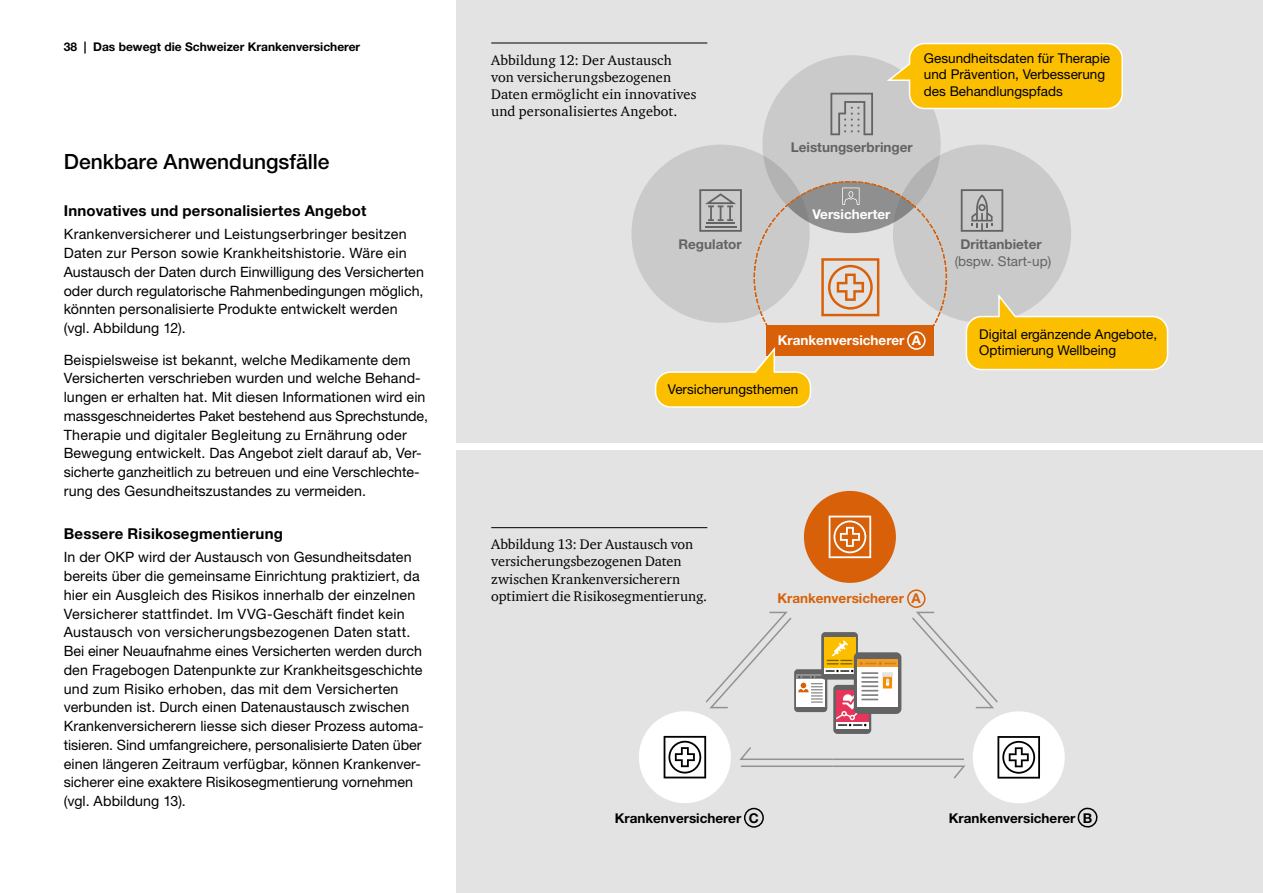
<style>
.page{position:relative;width:1263px;height:893px;background:#fff}
.page>*{position:absolute;margin:0;border:0;box-sizing:border-box;transform-origin:0 0}
.t1{font:500 21px "Helvetica Neue LT Std";color:#000}
.t2{font:700 15px "Helvetica Neue LT Std";letter-spacing:.015em;color:#000}
.t3{font:14.25px/18.8px "Helvetica Neue LT Std";letter-spacing:.005em;color:#000}
.t4{font:14.25px/17.1px "ITC Charter Com";color:#000}
.t5{font:13.5px/16.2px "Helvetica Neue LT Std";color:#000}
.t6{font:700 13.5px "Helvetica Neue LT Std";color:#646363}
.t7{font:700 13.5px "Helvetica Neue LT Std";color:#000}
.t8{font:700 13.5px "Helvetica Neue LT Std";color:#fff}
.t9{font:700 13.5px "Helvetica Neue LT Std";color:#d76009}
.t10{font:13.5px "Helvetica Neue LT Std";color:#646363}
.t11{font:700 12px "Helvetica Neue LT Std";color:#000}
</style>
<div class="page">
<div style="left:456px;top:0;width:807px;height:442px;background:#e3e3e3"></div>
<div style="left:456px;top:451px;width:807px;height:442px;background:#e3e3e3"></div>
<hr style="left:491px;top:43px;width:216px;height:1px;background:#000">
<hr style="left:491px;top:527px;width:216px;height:1px;background:#000">
<div style="left:631px;top:145px;width:179px;height:178px;background:#cacaca;border-radius:50%"></div>
<div style="left:893px;top:145px;width:178px;height:178px;background:#cacaca;border-radius:50%"></div>
<div style="left:762px;top:55px;width:179px;height:178px;background:#cacaca;border-radius:50%"></div>
<svg style="left:699px;top:189px;width:43px;height:43px"></svg>
<hr style="left:705px;top:226px;width:31px;height:1px;background:#646363">
<hr style="left:706px;top:222px;width:29px;height:2px;background:#646363">
<svg style="left:961px;top:189px;width:42px;height:43px"></svg>
<svg style="left:830px;top:93px;width:43px;height:42px"></svg>
<svg style="left:884px;top:43px;width:239px;height:67px;background:#f7c425"></svg>
<div style="left:766px;top:325px;width:168px;height:31px;background:#d76009"></div>
<div style="left:907px;top:331px;width:18px;height:19px;border:2px solid #fff;border-radius:50%"></div>
<svg style="left:966px;top:294px;width:202px;height:76px"></svg>
<svg style="left:655px;top:347px;width:156px;height:61px"></svg>
<svg style="left:753px;top:180px;width:195px;height:158px"></svg>
<div style="left:804px;top:491px;width:92px;height:92px;background:#d76009;border-radius:50%"></div>
<div style="left:973px;top:711px;width:92px;height:92px;background:#fff;border-radius:50%"></div>
<svg style="left:997px;top:736px;width:43px;height:43px"></svg>
<svg style="left:1077px;top:807px;width:21px;height:21px"></svg>
<div style="left:639px;top:711px;width:92px;height:92px;background:#fff;border-radius:50%"></div>
<svg style="left:664px;top:736px;width:42px;height:42px"></svg>
<div style="left:744px;top:808px;width:20px;height:20px;border:2px solid #000;border-radius:50%"></div>
<svg style="left:829px;top:516px;width:42px;height:42px"></svg>
<svg style="left:739px;top:747px;width:227px;height:32px"></svg>
<hr style="left:832px;top:758px;width:132px;height:2px;background:#929292">
<svg style="left:907px;top:590px;width:91px;height:119px"></svg>
<div style="left:833px;top:685px;width:38px;height:49px;background:linear-gradient(to right,#646363,#646363);border-radius:4px"></div>
<div style="left:836px;top:722px;width:32px;height:6px;background:#fff"></div>
<div style="left:854px;top:652px;width:47px;height:62px;background:#646363;border-radius:5px"></div>
<div style="left:857px;top:660px;width:41px;height:47px;background:#f59c24"></div>
<div style="left:857px;top:667px;width:41px;height:40px;background:#fff"></div>
<svg style="left:704px;top:611px;width:192px;height:115px"></svg>
<div style="left:882px;top:672px;width:11px;height:5px;background:#e3e3e3"></div>
<p class="t11" style="left:64px;top:39px;width:298px">38 | Das bewegt die Schweizer Krankenversicherer</p>
<h1 class="t1" style="left:64px;top:149px;width:267px">Denkbare Anwendungsfälle</h1>
<p class="t2" style="left:64px;top:202px;width:304px">Innovatives und personalisiertes Angebot</p>
<p class="t3" style="left:64px;top:225px;width:362px">Krankenversicherer und Leistungserbringer besitzen Daten zur Person sowie Krankheitshistorie. Wäre ein Austausch der Daten durch Einwilligung des Versicherten oder durch regulatorische Rahmenbedingungen möglich, könnten personalisierte Produkte entwickelt werden (vgl. Abbildung 12).</p>
<p class="t3" style="left:64px;top:350px;width:366px">Beispielsweise ist bekannt, welche Medikamente dem Versicherten verschrieben wurden und welche Behand&shy;lungen er erhalten hat. Mit diesen Informationen wird ein massgeschneidertes Paket bestehend aus Sprechstunde, Therapie und digitaler Begleitung zu Ernährung oder Bewegung entwickelt. Das Angebot zielt darauf ab, Ver&shy;sicherte ganzheitlich zu betreuen und eine Verschlechte&shy;rung des Gesundheitszustandes zu vermeiden.</p>
<p class="t2" style="left:64px;top:525px;width:221px">Bessere Risikosegmentierung</p>
<p class="t3" style="left:64px;top:548px;width:361px">In der OKP wird der Austausch von Gesundheitsdaten bereits über die gemeinsame Einrichtung praktiziert, da hier ein Ausgleich des Risikos innerhalb der einzelnen Versicherer stattfindet. Im VVG-Geschäft findet kein Austausch von versicherungsbezogenen Daten statt.<br>Bei einer Neuaufnahme eines Versicherten werden durch den Fragebogen Datenpunkte zur Krankheitsgeschichte und zum Risiko erhoben, das mit dem Versicherten verbunden ist. Durch einen Datenaustausch zwischen Krankenversicherern liesse sich dieser Prozess automa&shy;tisieren. Sind umfangreichere, personalisierte Daten über einen längeren Zeitraum verfügbar, können Krankenver&shy;sicherer eine exaktere Risikosegmentierung vornehmen (vgl. Abbildung 13).</p>
<p class="t4" style="left:491px;top:51px;width:207px">Abbildung 12: Der Austausch von versicherungsbezogenen<br>Daten ermöglicht ein innovatives und personalisiertes Angebot.</p>
<p class="t5" style="left:924px;top:50px;width:188px">Gesundheitsdaten für Therapie und Prävention, Verbesserung des Behandlungspfads</p>
<p class="t6" style="left:791px;top:139px;width:123px">Leistungserbringer</p>
<p class="t8" style="left:812px;top:206px;width:80px">Versicherter</p>
<p class="t6" style="left:678px;top:236px;width:65px">Regulator</p>
<p class="t6" style="left:960px;top:236px;width:83px">Drittanbieter</p>
<p class="t10" style="left:955px;top:253px;width:98px">(bspw. Start-up)</p>
<p class="t8" style="left:778px;top:332px;width:145px">Krankenversicherer A</p>
<p class="t5" style="left:979px;top:326px;width:179px">Digital ergänzende Angebote,<br>Optimierung Wellbeing</p>
<p class="t5" style="left:668px;top:381px;width:132px">Versicherungsthemen</p>
<p class="t4" style="left:491px;top:536px;width:217px">Abbildung 13: Der Austausch von versicherungsbezogenen Daten zwischen Krankenversicherern optimiert die Risikosegmentierung.</p>
<p class="t9" style="left:777px;top:590px;width:145px">Krankenversicherer A</p>
<p class="t7" style="left:615px;top:809px;width:146px">Krankenversicherer C</p>
<p class="t7" style="left:949px;top:810px;width:145px">Krankenversicherer B</p>
</div>
